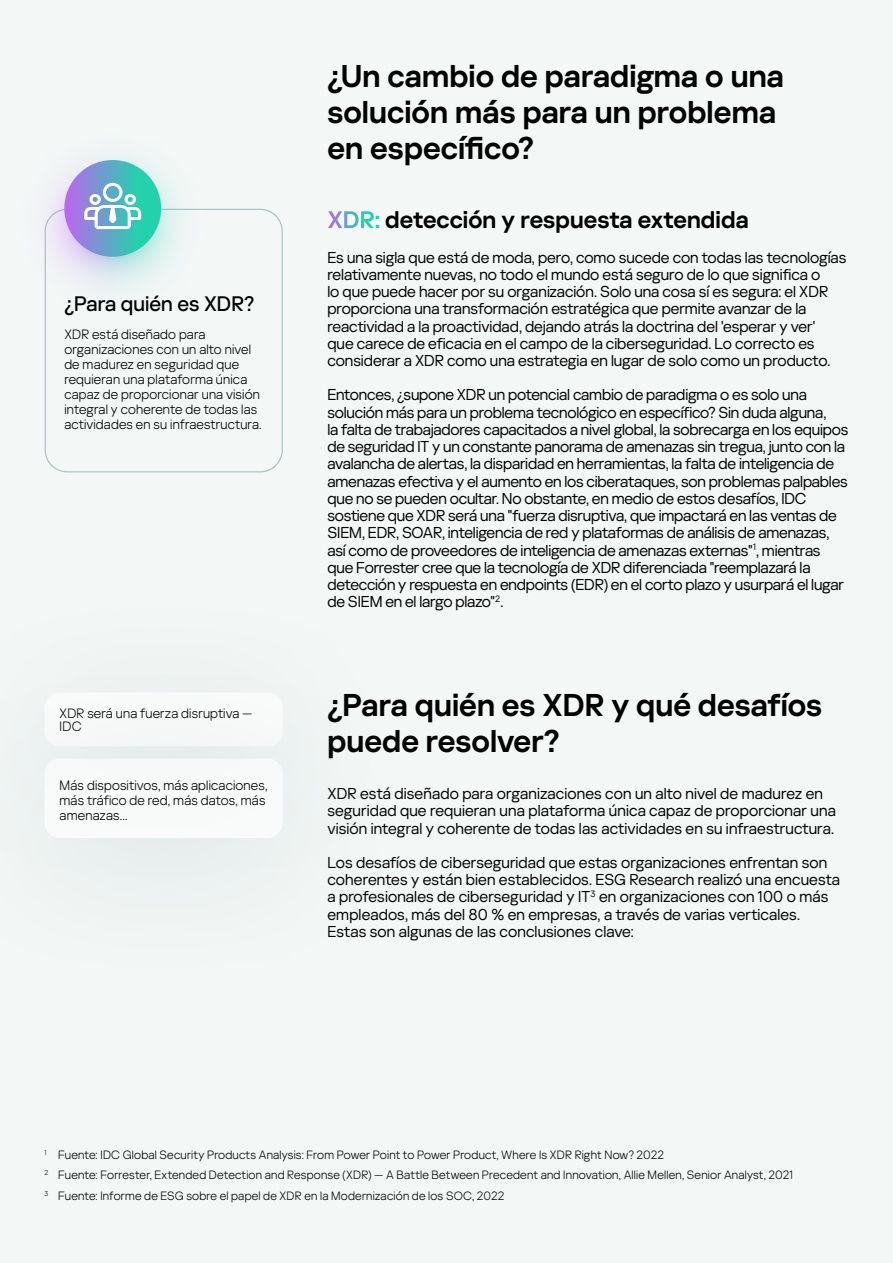
<style>
.page{position:relative;width:893px;height:1263px;background:#f3f7f6}
.page>*{position:absolute;margin:0;border:0;box-sizing:border-box;transform-origin:0 0}
.t1{font:600 31.5px/36px "Kaspersky Sans Display";color:#000}
.t2{font:600 24px "Kaspersky Sans Display";letter-spacing:.005em;color:#000}
.t3{font:500 21px "Kaspersky Sans Display";color:#000}
.t4{font:15.75px/17.2px "Kaspersky Sans Display";letter-spacing:-.01em;color:#000}
.t5{font:15.75px/17.2px "Kaspersky Sans Display";letter-spacing:.01em;color:#000}
.t6{font:300 13.5px/15px "Kaspersky Sans Display";letter-spacing:.015em;color:#000}
.t7{font:300 12px/20.7px "Kaspersky Sans Display";letter-spacing:.015em;color:#000}
.t8{font:300 7.05px "Kaspersky Sans Display";color:#000}
.s1{color:#fff}
</style>
<div class="page">
<div style="left:45px;top:759px;width:238px;height:79px;background:#f8fafa;border-radius:15px"></div>
<div style="left:45px;top:209px;width:238px;height:263px;border:1px solid #a6bfbf;border-radius:22px"></div>
<img style="left:44px;top:158px;width:163px;height:160px">
<svg style="left:64px;top:160px;width:97px;height:97px;background:#61a8c7"></svg>
<svg style="left:84px;top:183px;width:57px;height:46px"></svg>
<h3 class="t3" style="left:64px;top:288px;width:191px">¿Para quién es XDR?</h3>
<p class="t6" style="left:64px;top:325px;width:199px">XDR está diseñado para organizaciones con un alto nivel de madurez en seguridad que requieran una plataforma única capaz de proporcionar una visión integral y coherente de todas las actividades en su infraestructura.</p>
<p class="t6" style="left:60px;top:705px;width:194px;line-height:13.5px">XDR será una fuerza disruptiva —<br>IDC</p>
<p class="t6" style="left:60px;top:777px;width:209px">Más dispositivos, más aplicaciones, más tráfico de red, más datos, más amenazas...</p>
<h1 class="t1" style="left:327px;top:56px;width:458px">¿Un cambio de paradigma o una solución más para un problema en específico?</h1>
<h2 class="t2" style="left:327px;top:202px;width:423px"><span class="s1">XDR:</span> detección y respuesta extendida</h2>
<p class="t4" style="left:327px;top:247px;width:520px">Es una sigla que está de moda, pero, como sucede con todas las tecnologías relativamente nuevas, no todo el mundo está seguro de lo que significa o<br>lo que puede hacer por su organización. Solo una cosa sí es segura: el XDR proporciona una transformación estratégica que permite avanzar de la reactividad a la proactividad, dejando atrás la doctrina del 'esperar y ver'<br>que carece de eficacia en el campo de la ciberseguridad. Lo correcto es considerar a XDR como una estrategia en lugar de solo como un producto.</p>
<p class="t4" style="left:327px;top:385px;width:522px">Entonces, ¿supone XDR un potencial cambio de paradigma o es solo una solución más para un problema tecnológico en específico? Sin duda alguna,<br>la falta de trabajadores capacitados a nivel global, la sobrecarga en los equipos de seguridad IT y un constante panorama de amenazas sin tregua, junto con la avalancha de alertas, la disparidad en herramientas, la falta de inteligencia de amenazas efectiva y el aumento en los ciberataques, son problemas palpables que no se pueden ocultar. No obstante, en medio de estos desafíos, IDC sostiene que XDR será una "fuerza disruptiva, que impactará en las ventas de SIEM, EDR, SOAR, inteligencia de red y plataformas de análisis de amenazas, así como de proveedores de inteligencia de amenazas externas"<sup>1</sup>, mientras que Forrester cree que la tecnología de XDR diferenciada "reemplazará la detección y respuesta en endpoints (EDR) en el corto plazo y usurpará el lugar de SIEM en el largo plazo"<sup>2</sup>.</p>
<h1 class="t1" style="left:327px;top:685px;width:496px">¿Para quién es XDR y qué desafíos puede resolver?</h1>
<p class="t5" style="left:327px;top:784px;width:510px">XDR está diseñado para organizaciones con un alto nivel de madurez en seguridad que requieran una plataforma única capaz de proporcionar una visión integral y coherente de todas las actividades en su infraestructura.</p>
<p class="t4" style="left:327px;top:853px;width:514px">Los desafíos de ciberseguridad que estas organizaciones enfrentan son coherentes y están bien establecidos. ESG Research realizó una encuesta a profesionales de ciberseguridad y IT<sup>3</sup> en organizaciones con 100 o más empleados, más del 80 % en empresas, a través de varias verticales.<br>Estas son algunas de las conclusiones clave:</p>
<p class="t8" style="left:45px;top:1147px;width:4px">1</p>
<p class="t8" style="left:45px;top:1168px;width:5px">2</p>
<p class="t8" style="left:45px;top:1188px;width:5px">3</p>
<p class="t7" style="left:58px;top:1143px;width:737px">Fuente: IDC Global Security Products Analysis: From Power Point to Power Product, Where Is XDR Right Now? 2022<br>Fuente: Forrester, Extended Detection and Response (XDR) — A Battle Between Precedent and Innovation, Allie Mellen, Senior Analyst, 2021<br>Fuente: Informe de ESG sobre el papel de XDR en la Modernización de los SOC, 2022</p>
</div>
